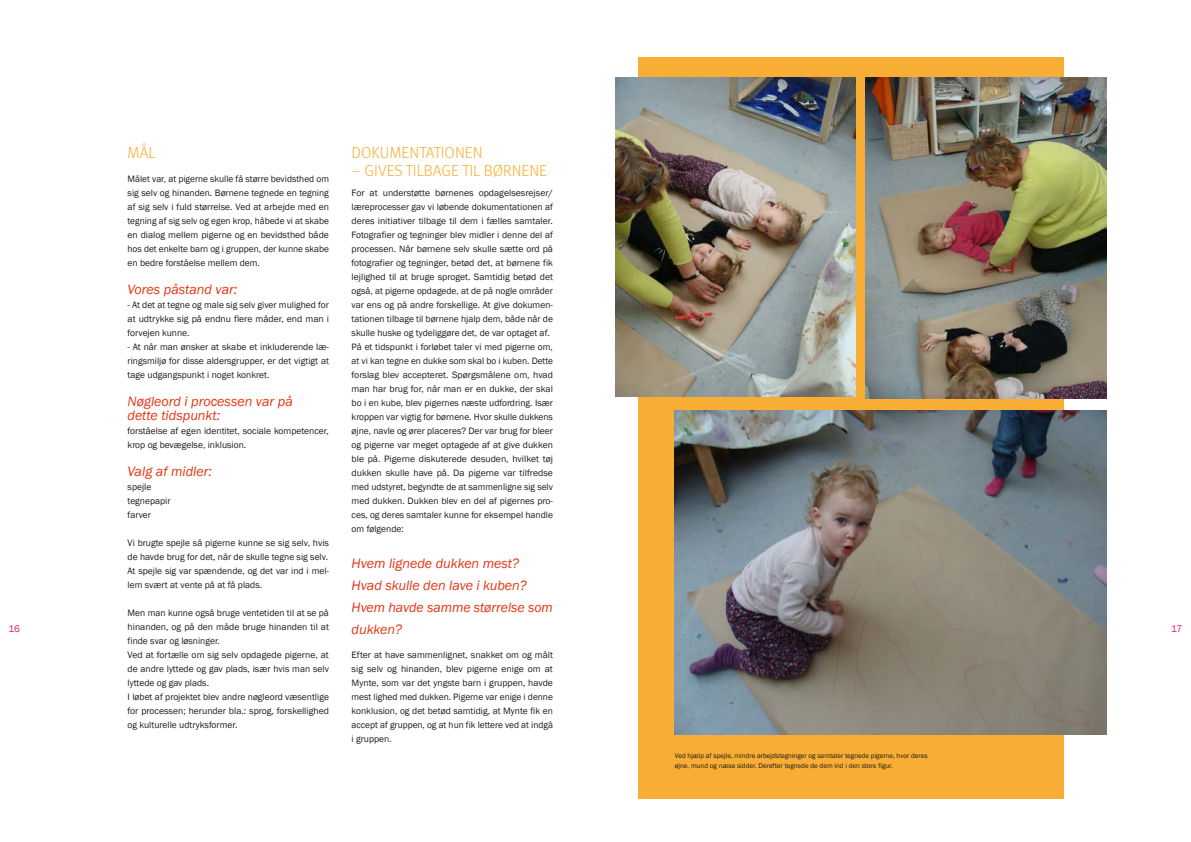
<style>
.page{position:relative;width:1191px;height:842px;background:#fff}
.page>*{position:absolute;margin:0;border:0;box-sizing:border-box;transform-origin:0 0}
.t1{font:300 16px "Meta";color:#f8ad34}
.t2{font:italic 14px/22px "Franklin Gothic";color:#e33413}
.t3{font:10px "Franklin Gothic";color:#e31a76}
.t4{font:9.5px/14px "Franklin Gothic";color:#1d1d1b;text-align:justify}
.t5{font:7px/10px "Franklin Gothic";color:#1d1d1b}
</style>
<div class="page">
<div style="left:638px;top:57px;width:425px;height:742px;background:#f8ad34"></div>
<img style="left:865px;top:78px;width:241px;height:321px">
<img style="left:615px;top:78px;width:240px;height:319px">
<img style="left:675px;top:411px;width:431px;height:323px">
<h1 class="t1" style="left:128px;top:143px;width:29px">MÅL</h1>
<p class="t4" style="left:128px;top:172px;width:203px">Målet var, at pigerne skulle få større bevidsthed om sig selv og hinanden. Børnene tegnede en tegning af sig selv i fuld størrelse. Ved at arbejde med en tegning af sig selv og egen krop, håbede vi at skabe en dialog mellem pigerne og en bevidsthed både hos det enkelte barn og i gruppen, der kunne skabe en bedre forståelse mellem dem.</p>
<h2 class="t2" style="left:128px;top:279px;width:111px">Vores påstand var:</h2>
<p class="t4" style="left:128px;top:298px;width:203px">- At det at tegne og male sig selv giver mulighed for at udtrykke sig på endnu flere måder, end man i forvejen kunne.</p>
<p class="t4" style="left:128px;top:340px;width:203px">- At når man ønsker at skabe et inkluderende læ&shy;ringsmiljø for disse aldersgrupper, er det vigtigt at tage udgangspunkt i noget konkret.</p>
<h2 class="t2" style="left:128px;top:395px;width:167px;line-height:14px">Nøgleord i processen var på dette tidspunkt:</h2>
<p class="t4" style="left:128px;top:424px;width:203px">forståelse af egen identitet, sociale kompetencer, krop og bevægelse, inklusion.</p>
<h2 class="t2" style="left:128px;top:461px;width:86px">Valg af midler:</h2>
<p class="t4" style="left:128px;top:480px;width:44px;text-align:left">spejle tegnepapir farver</p>
<p class="t4" style="left:128px;top:536px;width:203px">Vi brugte spejle så pigerne kunne se sig selv, hvis de havde brug for det, når de skulle tegne sig selv.<br>At spejle sig var spændende, og det var ind i mel&shy;lem svært at vente på at få plads.</p>
<p class="t4" style="left:128px;top:606px;width:203px;text-align:left">Men man kunne også bruge ventetiden til at se på hinanden, og på den måde bruge hinanden til at finde svar og løsninger.<br>Ved at fortælle om sig selv opdagede pigerne, at de andre lyttede og gav plads, især hvis man selv lyttede og gav plads.<br>I løbet af projektet blev andre nøgleord væsentlige for processen; herunder bla.: sprog, forskellighed og kulturelle udtryksformer.</p>
<h1 class="t1" style="left:351px;top:143px;width:132px">DOKUMENTATIONEN</h1>
<h1 class="t1" style="left:351px;top:161px;width:197px">– GIVES TILBAGE TIL BØRNENE</h1>
<p class="t4" style="left:351px;top:186px;width:203px;text-align:left">For at understøtte børnenes opdagelsesrejser/ læreprocesser gav vi løbende dokumentationen af deres initiativer tilbage til dem i fælles samtaler.<br>Fotografier og tegninger blev midler i denne del af processen. Når børnene selv skulle sætte ord på fotografier og tegninger, betød det, at børnene fik lejlighed til at bruge sproget. Samtidig betød det også, at pigerne opdagede, at de på nogle områder var ens og på andre forskellige. At give dokumen&shy;tationen tilbage til børnene hjalp dem, både når de skulle huske og tydeliggøre det, de var optaget af.<br>På et tidspunkt i forløbet taler vi med pigerne om, at vi kan tegne en dukke som skal bo i kuben. Dette forslag blev accepteret. Spørgsmålene om, hvad man har brug for, når man er en dukke, der skal bo i en kube, blev pigernes næste udfordring. Især kroppen var vigtig for børnene. Hvor skulle dukkens øjne, navle og ører placeres? Der var brug for bleer og pigerne var meget optagede af at give dukken ble på. Pigerne diskuterede desuden, hvilket tøj dukken skulle have på. Da pigerne var tilfredse med udstyret, begyndte de at sammenligne sig selv med dukken. Dukken blev en del af pigernes pro&shy;ces, og deres samtaler kunne for eksempel handle om følgende:</p>
<h2 class="t2" style="left:351px;top:553px;width:203px">Hvem lignede dukken mest?<br>Hvad skulle den lave i kuben?<br>Hvem havde samme størrelse som dukken?</h2>
<p class="t4" style="left:351px;top:648px;width:203px">Efter at have sammenlignet, snakket om og målt sig selv og hinanden, blev pigerne enige om at Mynte, som var det yngste barn i gruppen, havde mest lighed med dukken. Pigerne var enige i denne konklusion, og det betød samtidig, at Mynte fik en accept af gruppen, og at hun fik lettere ved at indgå i gruppen.</p>
<p class="t3" style="left:8px;top:623px;width:13px">16</p>
<p class="t3" style="left:1171px;top:623px;width:13px">17</p>
<p class="t5" style="left:675px;top:751px;width:254px">Ved hjælp af spejle, mindre arbejdstegninger og samtaler tegnede pigerne, hvor deres øjne, mund og næse sidder. Derefter tegnede de dem ind i den store figur.</p>
</div>
